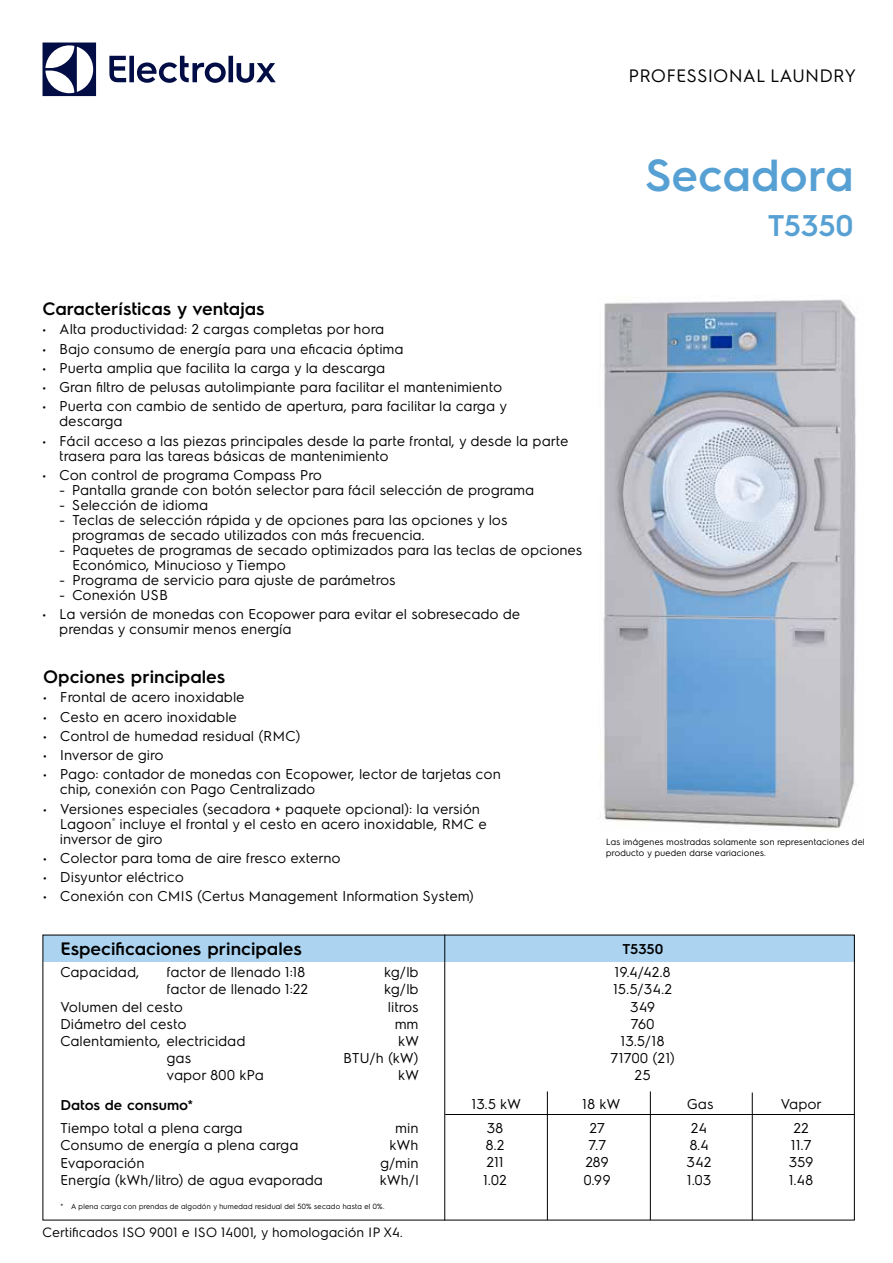
<style>
.page{position:relative;width:893px;height:1263px;background:#fff}
.page>*{position:absolute;margin:0;border:0;box-sizing:border-box;transform-origin:0 0}
.t1{font:600 45px "Electrolux Sans";color:#56a0d3}
.t2{font:600 30px "Electrolux Sans";letter-spacing:-.005em;color:#56a0d3}
.t3{font:600 18px "Electrolux Sans";color:#000}
.t4{font:18px "Electrolux Sans";color:#000}
.t5{font:14.25px/15px "Electrolux Sans";color:#000}
.t6{font:600 14.25px "Electrolux Sans";color:#000}
.t7{font:13.5px "Electrolux Sans";color:#000}
.t8{font:9px/10.8px "Electrolux Sans";color:#000}
.t9{font:7.5px "Electrolux Sans";color:#000}
</style>
<div class="page">
<svg style="left:43px;top:43px;width:53px;height:53px"></svg>
<svg style="left:109px;top:56px;width:167px;height:27px"></svg>
<hr style="left:752px;top:1092px;width:1px;height:128px;background:#000">
<hr style="left:445px;top:1114px;width:410px;height:1px;background:#000">
<div style="left:43px;top:935px;width:811px;height:27px;background:#acd4f1"></div>
<hr style="left:650px;top:1091px;width:1px;height:129px;background:#000">
<hr style="left:547px;top:1091px;width:1px;height:129px;background:#000">
<hr style="left:444px;top:935px;width:1px;height:285px;background:#000">
<img style="left:603px;top:299px;width:253px;height:531px">
<p class="t4" style="left:629px;top:63px;width:229px">PROFESSIONAL LAUNDRY</p>
<h1 class="t1" style="left:645px;top:144px;width:210px">Secadora</h1>
<h2 class="t2" style="left:768px;top:204px;width:87px">T5350</h2>
<p class="t3" style="left:43px;top:296px;width:224px">Características y ventajas</p>
<p class="t5" style="left:43px;top:321px;width:343px">• Alta productividad: 2 cargas completas por hora</p>
<p class="t5" style="left:43px;top:340px;width:363px">• Bajo consumo de energía para una eficacia óptima</p>
<p class="t5" style="left:43px;top:359px;width:345px">• Puerta amplia que facilita la carga y la descarga</p>
<p class="t5" style="left:43px;top:379px;width:461px">• Gran filtro de pelusas autolimpiante para facilitar el mantenimiento</p>
<p class="t5" style="left:60px;top:398px;width:449px;text-indent:-17px">• Puerta con cambio de sentido de apertura, para facilitar la carga y descarga</p>
<p class="t5" style="left:60px;top:432px;width:511px;text-indent:-17px">• Fácil acceso a las piezas principales desde la parte frontal, y desde la parte trasera para las tareas básicas de mantenimiento</p>
<p class="t5" style="left:43px;top:466px;width:281px">• Con control de programa Compass Pro</p>
<p class="t5" style="left:60px;top:481px;width:476px">- Pantalla grande con botón selector para fácil selección de programa</p>
<p class="t5" style="left:60px;top:496px;width:150px">- Selección de idioma</p>
<p class="t5" style="left:72px;top:511px;width:437px;text-indent:-13px">- Teclas de selección rápida y de opciones para las opciones y los programas de secado utilizados con más frecuencia.</p>
<p class="t5" style="left:72px;top:541px;width:512px;text-indent:-13px">- Paquetes de programas de secado optimizados para las teclas de opciones<br>Económico, Minucioso y Tiempo</p>
<p class="t5" style="left:60px;top:571px;width:338px">- Programa de servicio para ajuste de parámetros</p>
<p class="t5" style="left:60px;top:586px;width:110px">- Conexión USB</p>
<p class="t5" style="left:60px;top:606px;width:462px;text-indent:-17px">• La versión de monedas con Ecopower para evitar el sobresecado de prendas y consumir menos energía</p>
<p class="t3" style="left:43px;top:664px;width:184px">Opciones principales</p>
<p class="t5" style="left:43px;top:689px;width:203px">• Frontal de acero inoxidable</p>
<p class="t5" style="left:43px;top:708px;width:196px">• Cesto en acero inoxidable</p>
<p class="t5" style="left:43px;top:727px;width:259px">• Control de humedad residual (RMC)</p>
<p class="t5" style="left:43px;top:747px;width:122px">• Inversor de giro</p>
<p class="t5" style="left:60px;top:766px;width:442px;text-indent:-17px">• Pago: contador de monedas con Ecopower, lector de tarjetas con chip, conexión con Pago Centralizado</p>
<p class="t5" style="left:60px;top:800px;width:429px;text-indent:-17px">• Versiones especiales (secadora + paquete opcional): la versión<br>Lagoon<sup>®</sup> incluye el frontal y el cesto en acero inoxidable, RMC e inversor de giro</p>
<p class="t5" style="left:43px;top:849px;width:299px">• Colector para toma de aire fresco externo</p>
<p class="t5" style="left:43px;top:869px;width:142px">• Disyuntor eléctrico</p>
<p class="t5" style="left:43px;top:888px;width:433px">• Conexión con CMIS (Certus Management Information System)</p>
<p class="t8" style="left:606px;top:835px;width:260px">Las imágenes mostradas solamente son representaciones del producto y pueden darse variaciones.</p>
<p class="t3" style="left:60px;top:936px;width:243px">Especificaciones principales</p>
<p class="t5" style="left:60px;top:964px;width:81px">Capacidad,</p>
<p class="t5" style="left:167px;top:964px;width:140px">factor de llenado 1:18</p>
<p class="t5" style="left:384px;top:964px;width:36px">kg/lb</p>
<p class="t5" style="left:167px;top:981px;width:143px">factor de llenado 1:22</p>
<p class="t5" style="left:384px;top:981px;width:36px">kg/lb</p>
<p class="t5" style="left:60px;top:998px;width:124px">Volumen del cesto</p>
<p class="t5" style="left:388px;top:998px;width:32px">litros</p>
<p class="t5" style="left:60px;top:1015px;width:128px">Diámetro del cesto</p>
<p class="t5" style="left:395px;top:1015px;width:25px">mm</p>
<p class="t5" style="left:60px;top:1032px;width:187px">Calentamiento, electricidad</p>
<p class="t5" style="left:399px;top:1032px;width:22px">kW</p>
<p class="t5" style="left:167px;top:1049px;width:26px">gas</p>
<p class="t5" style="left:343px;top:1049px;width:77px">BTU/h (kW)</p>
<p class="t5" style="left:167px;top:1066px;width:99px">vapor 800 kPa</p>
<p class="t5" style="left:399px;top:1066px;width:22px">kW</p>
<p class="t6" style="left:60px;top:1095px;width:134px">Datos de consumo*</p>
<p class="t5" style="left:60px;top:1120px;width:184px">Tiempo total a plena carga</p>
<p class="t5" style="left:396px;top:1120px;width:25px">min</p>
<p class="t5" style="left:60px;top:1137px;width:240px">Consumo de energía a plena carga</p>
<p class="t5" style="left:390px;top:1137px;width:30px">kWh</p>
<p class="t5" style="left:60px;top:1154px;width:86px">Evaporación</p>
<p class="t5" style="left:381px;top:1154px;width:40px">g/min</p>
<p class="t5" style="left:60px;top:1171px;width:264px">Energía (kWh/litro) de agua evaporada</p>
<p class="t5" style="left:380px;top:1171px;width:40px">kWh/l</p>
<p class="t9" style="left:61px;top:1201px;width:326px">* A plena carga con prendas de algodón y humedad residual del 50% secado hasta el 0%.</p>
<p class="t7" style="left:43px;top:1223px;width:362px">Certificados ISO 9001 e ISO 14001, y homologación IP X4.</p>
<p class="t6" style="left:623px;top:939px;width:42px">T5350</p>
<p class="t5" style="left:611px;top:963px;width:66px;line-height:17.1px;text-align:center">19.4/42.8<br>15.5/34.2<br>349<br>760<br>13.5/18<br>71700 (21)<br>25</p>
<p class="t5" style="left:472px;top:1096px;width:51px">13.5 kW</p>
<p class="t5" style="left:583px;top:1096px;width:40px">18 kW</p>
<p class="t5" style="left:687px;top:1096px;width:28px">Gas</p>
<p class="t5" style="left:781px;top:1096px;width:43px">Vapor</p>
<p class="t5" style="left:487px;top:1120px;width:18px">38</p>
<p class="t5" style="left:590px;top:1120px;width:17px">27</p>
<p class="t5" style="left:691px;top:1120px;width:18px">24</p>
<p class="t5" style="left:794px;top:1120px;width:17px">22</p>
<p class="t5" style="left:486px;top:1137px;width:20px">8.2</p>
<p class="t5" style="left:589px;top:1137px;width:20px">7.7</p>
<p class="t5" style="left:690px;top:1137px;width:21px">8.4</p>
<p class="t5" style="left:791px;top:1137px;width:22px">11.7</p>
<p class="t5" style="left:487px;top:1154px;width:19px">211</p>
<p class="t5" style="left:586px;top:1154px;width:25px">289</p>
<p class="t5" style="left:687px;top:1154px;width:26px">342</p>
<p class="t5" style="left:789px;top:1154px;width:26px">359</p>
<p class="t5" style="left:483px;top:1171px;width:25px">1.02</p>
<p class="t5" style="left:584px;top:1171px;width:29px">0.99</p>
<p class="t5" style="left:687px;top:1171px;width:26px">1.03</p>
<p class="t5" style="left:789px;top:1171px;width:26px">1.48</p>
</div>
